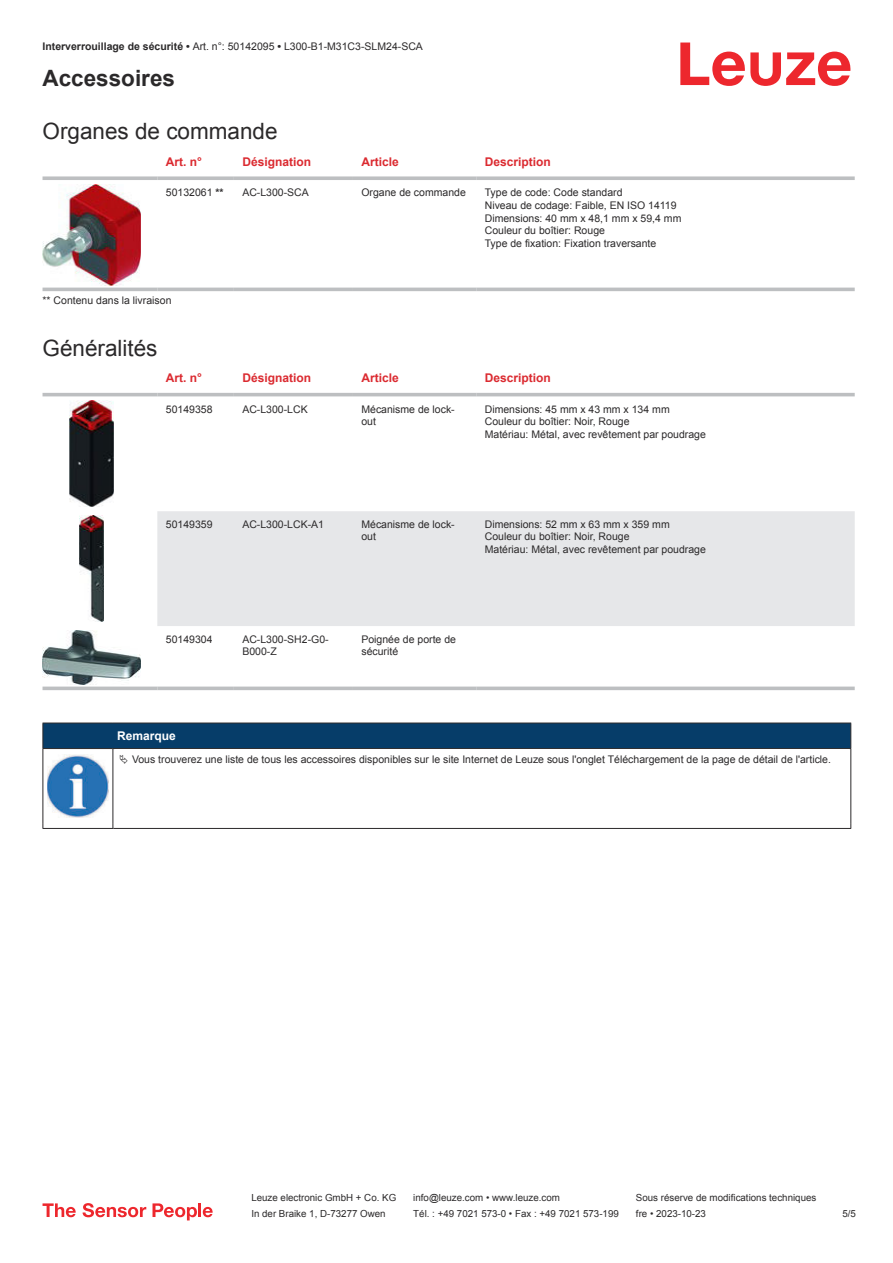
<style>
.page{position:relative;width:893px;height:1263px;background:#fff}
.page>*{position:absolute;margin:0;border:0;box-sizing:border-box;transform-origin:0 0}
.t1{font:22.5px "Arial";color:#2b292a}
.t2{font:700 22.5px "Arial";color:#2b292a}
.t3{font:700 12px "Arial";color:#db2a30}
.t4{font:700 12px "Arial";color:#fff}
.t5{font:10.5px/12.6px "Arial";color:#2b292a}
.t6{font:9.75px "Arial";color:#2b292a}
.s1{font-weight:700}
</style>
<div class="page">
<svg style="left:680px;top:43px;width:170px;height:43px"></svg>
<svg style="left:43px;top:211px;width:812px;height:81px"></svg>
<svg style="left:43px;top:176px;width:114px;height:4px"></svg>
<svg style="left:157px;top:176px;width:77px;height:4px"></svg>
<svg style="left:234px;top:176px;width:119px;height:4px"></svg>
<svg style="left:353px;top:176px;width:123px;height:4px"></svg>
<svg style="left:476px;top:176px;width:379px;height:4px;background:#c4c6c8"></svg>
<hr style="left:43px;top:288px;width:114px;height:3px;background:#bdbfc1">
<hr style="left:157px;top:288px;width:77px;height:3px;background:#bdbfc1">
<hr style="left:234px;top:288px;width:119px;height:3px;background:#bdbfc1">
<hr style="left:353px;top:288px;width:123px;height:3px;background:#bdbfc1">
<hr style="left:476px;top:288px;width:379px;height:3px;background:#bdbfc1">
<img style="left:43px;top:184px;width:97px;height:101px">
<svg style="left:43px;top:396px;width:812px;height:295px"></svg>
<div style="left:157px;top:511px;width:698px;height:115px;background:#e6e7e9"></div>
<hr style="left:43px;top:393px;width:114px;height:3px;background:#bdbfc1">
<hr style="left:157px;top:393px;width:77px;height:3px;background:#bdbfc1">
<hr style="left:234px;top:393px;width:119px;height:3px;background:#bdbfc1">
<hr style="left:353px;top:393px;width:123px;height:3px;background:#bdbfc1">
<hr style="left:476px;top:393px;width:379px;height:3px;background:#bdbfc1">
<hr style="left:43px;top:687px;width:114px;height:3px;background:#bdbfc1">
<hr style="left:157px;top:687px;width:77px;height:3px;background:#bdbfc1">
<hr style="left:234px;top:687px;width:119px;height:3px;background:#bdbfc1">
<hr style="left:353px;top:687px;width:123px;height:3px;background:#bdbfc1">
<hr style="left:476px;top:687px;width:379px;height:3px;background:#bdbfc1">
<img style="left:69px;top:401px;width:45px;height:106px">
<img style="left:79px;top:515px;width:25px;height:107px">
<img style="left:43px;top:630px;width:97px;height:54px">
<svg style="left:44px;top:749px;width:806px;height:79px"></svg>
<hr style="left:43px;top:748px;width:70px;height:1px;background:#2b292a">
<div style="left:43px;top:723px;width:808px;height:25px;background:#063d69"></div>
<hr style="left:113px;top:748px;width:738px;height:1px;background:#2b292a">
<hr style="left:43px;top:749px;width:1px;height:75px;background:#2b292a">
<hr style="left:113px;top:749px;width:1px;height:75px;background:#2b292a">
<hr style="left:850px;top:749px;width:1px;height:75px;background:#2b292a">
<hr style="left:43px;top:828px;width:70px;height:1px;background:#2b292a">
<hr style="left:113px;top:828px;width:738px;height:1px;background:#2b292a">
<img style="left:47px;top:755px;width:61px;height:63px">
<div style="left:115px;top:749px;width:734px;height:21px;background:#fff"></div>
<svg style="left:43px;top:1203px;width:33px;height:14px"></svg>
<svg style="left:83px;top:1203px;width:63px;height:14px"></svg>
<svg style="left:153px;top:1203px;width:44px;height:17px"></svg>
<hr style="left:198px;top:1203px;width:3px;height:14px;background:#ed272d">
<svg style="left:203px;top:1207px;width:10px;height:10px"></svg>
<p class="t5" style="left:43px;top:41px;width:382px"><span class="s1">Interverrouillage de sécurité •</span> Art. n°: 50142095 <span class="s1">•</span> L300-B1-M31C3-SLM24-SCA</p>
<h1 class="t2" style="left:43px;top:70px;width:134px">Accessoires</h1>
<h1 class="t1" style="left:43px;top:123px;width:237px">Organes de commande</h1>
<p class="t3" style="left:166px;top:157px;width:38px">Art. n°</p>
<p class="t3" style="left:242px;top:157px;width:70px">Désignation</p>
<p class="t3" style="left:361px;top:157px;width:39px">Article</p>
<p class="t3" style="left:485px;top:157px;width:68px">Description</p>
<p class="t5" style="left:166px;top:187px;width:59px">50132061 <span class="s1">**</span></p>
<p class="t5" style="left:242px;top:187px;width:68px">AC-L300-SCA</p>
<p class="t5" style="left:361px;top:187px;width:106px">Organe de commande</p>
<p class="t5" style="left:485px;top:187px;width:198px">Type de code: Code standard<br>Niveau de codage: Faible, EN ISO 14119<br>Dimensions: 40 mm x 48,1 mm x 59,4 mm Couleur du boîtier: Rouge<br>Type de fixation: Fixation traversante</p>
<p class="t5" style="left:43px;top:294px;width:130px">** Contenu dans la livraison</p>
<h1 class="t1" style="left:43px;top:339px;width:117px">Généralités</h1>
<p class="t3" style="left:166px;top:373px;width:38px">Art. n°</p>
<p class="t3" style="left:242px;top:373px;width:70px">Désignation</p>
<p class="t3" style="left:361px;top:373px;width:39px">Article</p>
<p class="t3" style="left:485px;top:373px;width:68px">Description</p>
<p class="t5" style="left:166px;top:404px;width:48px">50149358</p>
<p class="t5" style="left:242px;top:404px;width:67px">AC-L300-LCK</p>
<p class="t5" style="left:361px;top:404px;width:95px">Mécanisme de lock&shy;out</p>
<p class="t5" style="left:485px;top:404px;width:223px">Dimensions: 45 mm x 43 mm x 134 mm<br>Couleur du boîtier: Noir, Rouge<br>Matériau: Métal, avec revêtement par poudrage</p>
<p class="t5" style="left:166px;top:519px;width:48px">50149359</p>
<p class="t5" style="left:242px;top:519px;width:83px">AC-L300-LCK-A1</p>
<p class="t5" style="left:361px;top:519px;width:95px">Mécanisme de lock&shy;out</p>
<p class="t5" style="left:485px;top:519px;width:223px">Dimensions: 52 mm x 63 mm x 359 mm<br>Couleur du boîtier: Noir, Rouge<br>Matériau: Métal, avec revêtement par poudrage</p>
<p class="t5" style="left:166px;top:633px;width:48px">50149304</p>
<p class="t5" style="left:242px;top:633px;width:88px">AC-L300-SH2-G0-<br>B000-Z</p>
<p class="t5" style="left:361px;top:633px;width:96px">Poignée de porte de sécurité</p>
<p class="t4" style="left:117px;top:731px;width:60px">Remarque</p>
<p class="t5" style="left:132px;top:754px;width:700px">Vous trouverez une liste de tous les accessoires disponibles sur le site Internet de Leuze sous l'onglet Téléchargement de la page de détail de l'article.</p>
<p class="t6" style="left:251px;top:1194px;width:146px">Leuze electronic GmbH + Co. KG</p>
<p class="t6" style="left:413px;top:1194px;width:148px">info@leuze.com • www.leuze.com</p>
<p class="t6" style="left:636px;top:1194px;width:182px">Sous réserve de modifications techniques</p>
<p class="t6" style="left:251px;top:1210px;width:136px">In der Braike 1, D-73277 Owen</p>
<p class="t6" style="left:413px;top:1210px;width:207px">Tél. : +49 7021 573-0 • Fax : +49 7021 573-199</p>
<p class="t6" style="left:636px;top:1210px;width:72px">fre • 2023-10-23</p>
<p class="t6" style="left:842px;top:1210px;width:15px">5 /5</p>
</div>
